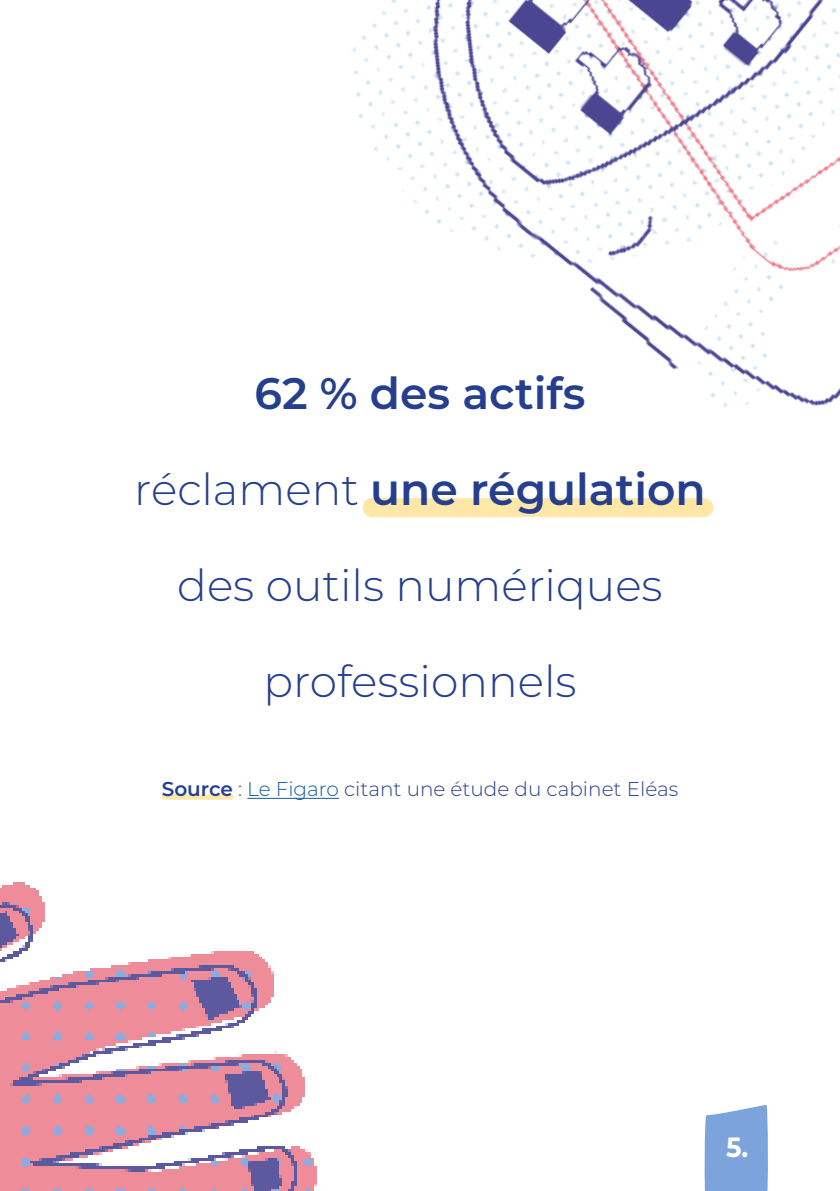
<style>
.page{position:relative;width:840px;height:1191px;background:#fff}
.page>*{position:absolute;margin:0;border:0;box-sizing:border-box;transform-origin:0 0}
.t1{font:600 44px "Montserrat";color:#253f8e}
.t2{font:300 44px "Montserrat";color:#253f8e}
.t3{font:700 27.8px "Montserrat";color:#fff;scale:.93 1}
.Style_de_paragraphe{font:300 20px "Montserrat";color:#253f8e}
.s1{font-weight:300}
.s2{font-weight:600}
.s3{color:#175d9e}
</style>
<div class="page">
<img style="left:0;top:885px;width:317px;height:306px">
<svg style="left:704px;top:1104px;width:64px;height:87px;background:#88abdf"></svg>
<img style="left:11px;top:0;width:828px;height:905px">
<p class="t1" style="left:254px;top:362px;width:332px">62 % des actifs</p>
<p class="t1" style="left:134px;top:458px;width:572px"><span class="s1">réclament</span> une régulation</p>
<p class="t2" style="left:177px;top:555px;width:486px">des outils numériques</p>
<p class="t2" style="left:263px;top:651px;width:314px">professionnels</p>
<p class="Style_de_paragraphe" style="left:162px;top:775px;width:517px"><span class="s2">Source</span> : <span class="s3">Le Figaro</span> citant une étude du cabinet Eléas</p>
<p class="t3" style="left:725px;top:1127px;width:25px">5.</p>
</div>
